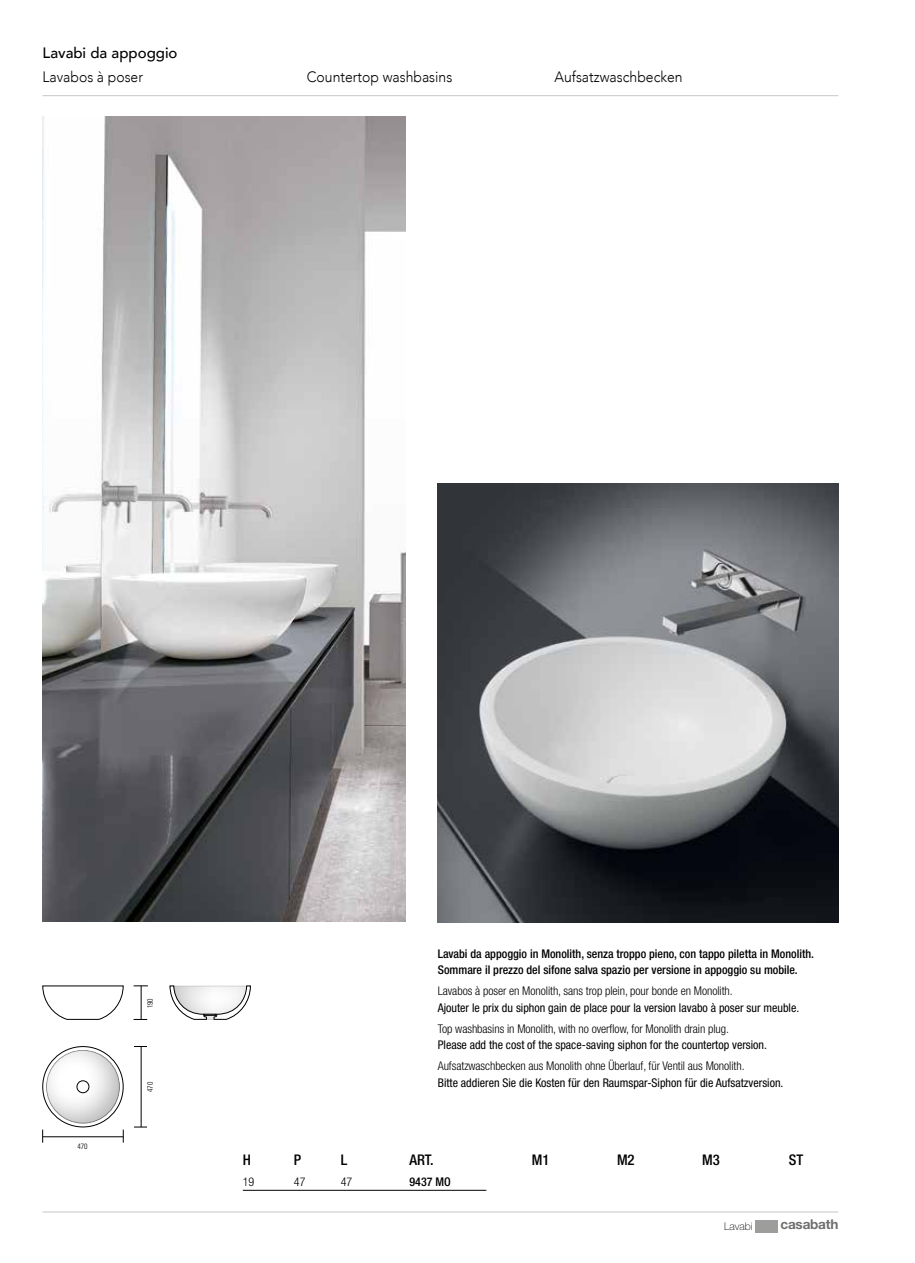
<style>
.page{position:relative;width:915px;height:1263px;background:#fff}
.page>*{position:absolute;margin:0;border:0;box-sizing:border-box;transform-origin:0 0}
.t1{font:300 15px "Avenir";color:#000;scale:.93 1}
.t2{font:500 15px "Avenir";color:#000}
.t3{font:500 condensed 14.7px "Helvetica Neue";color:#000}
.t4{font:700 13.5px "Helvetica Neue";letter-spacing:-.015em;color:#706f6f}
.t5{font:condensed 12px "Helvetica Neue";color:#000}
.t6{font:300 condensed 12px "Helvetica Neue";letter-spacing:-.005em;color:#000}
.t7{font:500 condensed 12px/16.5px "Helvetica Neue";color:#000}
.t8{font:100 10.65px "Helvetica Neue";color:#000}
.t9{font:300 condensed 7.65px "Univers";color:#000}
</style>
<div class="page">
<hr style="left:43px;top:1211px;width:795px;height:1px;background:#c6c6c6">
<div style="left:755px;top:1220px;width:22px;height:13px;background:#9d9d9c"></div>
<hr style="left:43px;top:95px;width:795px;height:1px;background:#c6c6c6">
<img style="left:437px;top:484px;width:401px;height:439px">
<img style="left:43px;top:117px;width:362px;height:804px">
<svg style="left:169px;top:985px;width:82px;height:35px"></svg>
<svg style="left:42px;top:985px;width:81px;height:35px"></svg>
<div style="left:44px;top:1050px;width:77px;height:74px;background:#000;opacity:.3"></div>
<div style="left:77px;top:1081px;width:12px;height:12px;border:1px solid #000;border-radius:50%"></div>
<hr style="left:141px;top:986px;width:1px;height:33px;background:#000">
<svg style="left:133px;top:1019px;width:14px;height:1px"></svg>
<svg style="left:133px;top:985px;width:15px;height:1px"></svg>
<svg style="left:134px;top:1127px;width:13px;height:1px"></svg>
<svg style="left:123px;top:1129px;width:1px;height:13px"></svg>
<svg style="left:134px;top:1046px;width:13px;height:1px"></svg>
<svg style="left:42px;top:1129px;width:1px;height:13px"></svg>
<hr style="left:141px;top:1046px;width:1px;height:81px;background:#000">
<hr style="left:43px;top:1136px;width:80px;height:1px;background:#000">
<hr style="left:243px;top:1190px;width:243px;height:1px;background:#000">
<p class="t2" style="left:43px;top:39px;width:136px">Lavabi da appoggio</p>
<p class="t1" style="left:43px;top:67px;width:109px">Lavabos à poser</p>
<p class="t1" style="left:307px;top:67px;width:158px">Countertop washbasins</p>
<p class="t1" style="left:554px;top:67px;width:139px">Aufsatzwaschbecken</p>
<p class="t9" style="left:77px;top:1141px;width:12px">470</p>
<p class="t9" style="left:145px;top:1008px;width:12px;rotate:-90deg">190</p>
<p class="t9" style="left:145px;top:1092px;width:12px;rotate:-90deg">470</p>
<p class="t7" style="left:437px;top:945px;width:377px">Lavabi da appoggio in Monolith, senza troppo pieno, con tappo piletta in Monolith.<br>Sommare il prezzo del sifone salva spazio per versione in appoggio su mobile.</p>
<p class="t6" style="left:437px;top:984px;width:296px">Lavabos à poser en Monolith, sans trop plein, pour bonde en Monolith.</p>
<p class="t5" style="left:437px;top:1000px;width:363px">Ajouter le prix du siphon gain de place pour la version lavabo à poser sur meuble.</p>
<p class="t6" style="left:437px;top:1021px;width:293px">Top washbasins in Monolith, with no overflow, for Monolith drain plug.</p>
<p class="t5" style="left:437px;top:1038px;width:330px">Please add the cost of the space-saving siphon for the countertop version.</p>
<p class="t6" style="left:437px;top:1059px;width:308px">Aufsatzwaschbecken aus Monolith ohne Überlauf, für Ventil aus Monolith.</p>
<p class="t5" style="left:437px;top:1075px;width:347px">Bitte addieren Sie die Kosten für den Raumspar-Siphon für die Aufsatzversion.</p>
<p class="t3" style="left:243px;top:1151px;width:10px">H</p>
<p class="t3" style="left:294px;top:1151px;width:9px">P</p>
<p class="t3" style="left:340px;top:1151px;width:8px">L</p>
<p class="t3" style="left:409px;top:1151px;width:26px">ART.</p>
<p class="t3" style="left:531px;top:1151px;width:19px">M1</p>
<p class="t3" style="left:616px;top:1151px;width:19px">M2</p>
<p class="t3" style="left:702px;top:1151px;width:19px">M3</p>
<p class="t3" style="left:788px;top:1151px;width:16px">ST</p>
<p class="t6" style="left:243px;top:1175px;width:13px">19</p>
<p class="t6" style="left:294px;top:1175px;width:13px">47</p>
<p class="t6" style="left:340px;top:1175px;width:13px">47</p>
<p class="t7" style="left:409px;top:1173px;width:43px">9437 MO</p>
<p class="t8" style="left:724px;top:1220px;width:30px">Lavabi</p>
<p class="t4" style="left:780px;top:1216px;width:59px">casabath</p>
</div>
